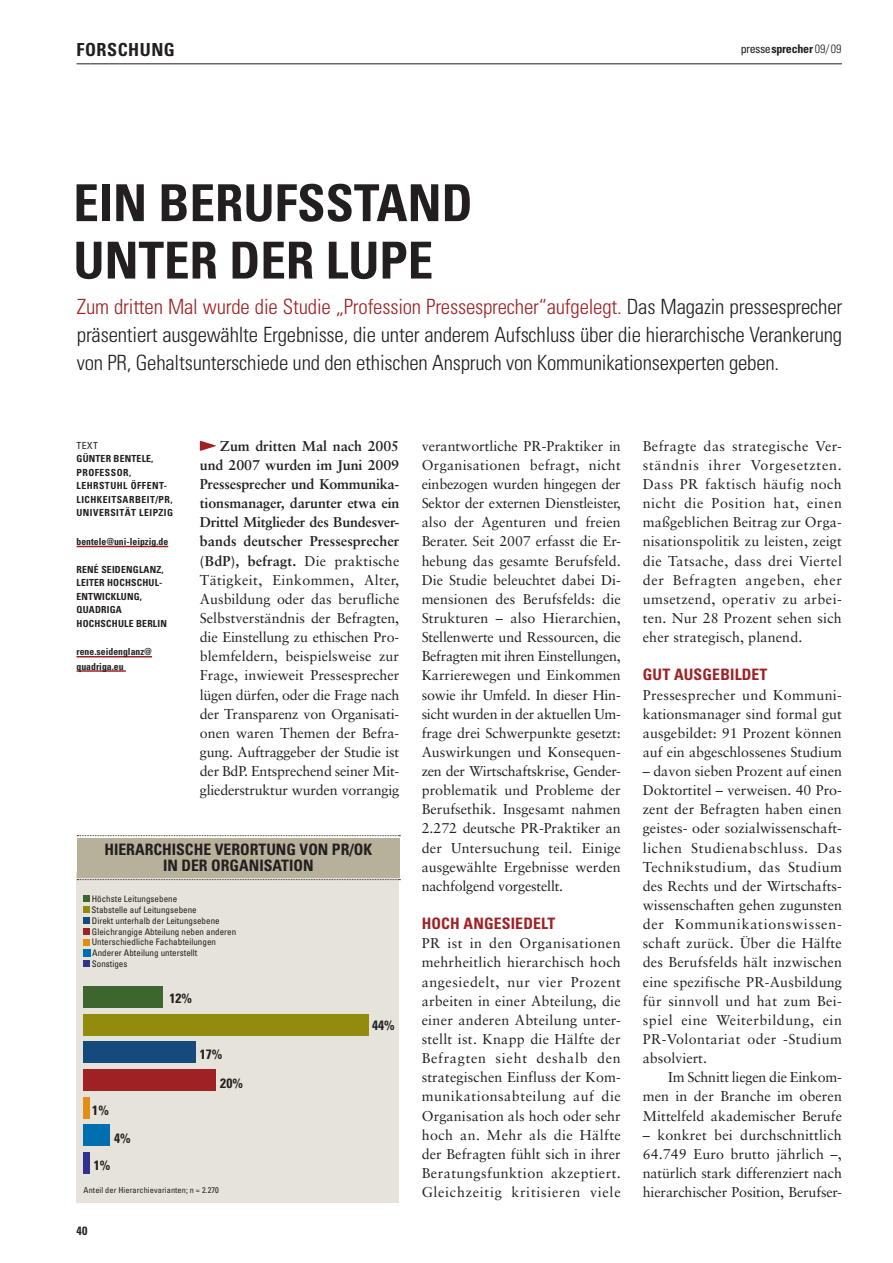
<style>
.page{position:relative;width:893px;height:1263px;background:#fff}
.page>*{position:absolute;margin:0;border:0;box-sizing:border-box;transform-origin:0 0}
.t1{font:700 condensed 51px/57.4px "Univers";color:#231f20}
.t2{font:300 condensed 21px/27.8px "Univers";letter-spacing:-.01em;color:#231f20;text-align:justify}
.t3{font:700 condensed 18px "Univers";letter-spacing:.03em;color:#231f20}
.t4{font:700 condensed 15.75px/16.5px "Univers";color:#231f20;text-align:center}
.t5{font:700 condensed 15.75px "Univers";letter-spacing:.01em;color:#9f2124}
.t6{font:14.25px/19.2px "Sabon";letter-spacing:.005em;color:#231f20;text-align:justify}
.t7{font:700 condensed 13.5px/28.7px "Univers";letter-spacing:.005em;color:#231f20}
.t8{font:700 condensed 12px "Univers";letter-spacing:-.02em;color:#231f20}
.t9{font:700 condensed 9.75px/13.5px "Univers";letter-spacing:.05em;color:#231f20}
.t10{font:700 condensed 9.75px/13.5px "Univers";letter-spacing:.02em;color:#231f20}
.t11{font:700 condensed 9.75px/14.2px "Univers";color:#231f20}
.t12{font:condensed 9.75px "Univers";color:#231f20}
.t13{font:condensed 9px/10.8px "Univers";letter-spacing:.005em;color:#231f20}
.t14{font:condensed 8.25px "Univers";letter-spacing:.01em;color:#231f20}
.s1{font-weight:400}
.s2{font-weight:300}
.s3{color:#9f2124}
.s4{font-weight:700}
</style>
<div class="page">
<hr style="left:77px;top:63px;width:765px;height:1px;background:#231f20">
<hr style="left:77px;top:546px;width:91px;height:1px;background:#9f2124">
<hr style="left:77px;top:656px;width:75px;height:1px;background:#9f2124">
<hr style="left:77px;top:670px;width:49px;height:2px;background:#9f2124">
<svg style="left:200px;top:441px;width:16px;height:10px"></svg>
<div style="left:77px;top:872px;width:322px;height:330px;background:#e6e3da"></div>
<div style="left:77px;top:838px;width:323px;height:39px;background:#b7b19b"></div>
<svg style="left:77px;top:835px;width:323px;height:1px"></svg>
<svg style="left:77px;top:879px;width:323px;height:1px"></svg>
<div style="left:83px;top:895px;width:7px;height:7px;background:#3d662e"></div>
<div style="left:83px;top:906px;width:7px;height:7px;background:#928b0e"></div>
<div style="left:83px;top:917px;width:7px;height:7px;background:#144a7c"></div>
<div style="left:83px;top:928px;width:7px;height:6px;background:#9f2124"></div>
<div style="left:83px;top:939px;width:7px;height:6px;background:#e18e17"></div>
<div style="left:83px;top:949px;width:7px;height:7px;background:#006faf"></div>
<div style="left:83px;top:960px;width:7px;height:7px;background:#30328e"></div>
<div style="left:83px;top:1152px;width:7px;height:22px;background:#30328e"></div>
<div style="left:83px;top:1124px;width:26px;height:22px;background:#006faf"></div>
<div style="left:83px;top:1097px;width:7px;height:22px;background:#e18e17"></div>
<div style="left:83px;top:1069px;width:132px;height:22px;background:#9f2124"></div>
<div style="left:83px;top:1041px;width:112px;height:22px;background:#144a7c"></div>
<div style="left:83px;top:1014px;width:285px;height:22px;background:#928b0e"></div>
<div style="left:83px;top:986px;width:79px;height:22px;background:#3d662e"></div>
<p class="t3" style="left:77px;top:39px;width:100px">FORSCHUNG</p>
<p class="t8" style="left:741px;top:41px;width:102px"><span class="s1">presse</span>sprecher <span class="s2">09/09</span></p>
<h1 class="t1" style="left:73px;top:174px;width:401px">EIN BERUFSSTAND<br>UNTER DER LUPE</h1>
<p class="t2" style="left:77px;top:292px;width:767px"><span class="s3">Zum dritten Mal wurde die Studie „Profession Pressesprecher“aufgelegt.</span> Das Magazin pressesprecher präsentiert ausgewählte Ergebnisse, die unter anderem Aufschluss über die hierarchische Verankerung von PR, Gehaltsunterschiede und den ethischen Anspruch von Kommunikationsexperten geben.</p>
<p class="t12" style="left:77px;top:439px;width:23px">TEXT</p>
<p class="t9" style="left:77px;top:452px;width:98px">GÜNTER BENTELE,<br>PROFESSOR,<br>LEHRSTUHL ÖFFENT-<br>LICHKEITSARBEIT/PR,<br>UNIVERSITÄT LEIPZIG</p>
<p class="t11" style="left:77px;top:534px;width:93px">bentele@uni-leipzig.de</p>
<p class="t10" style="left:77px;top:562px;width:92px">RENÉ SEIDENGLANZ,<br>LEITER HOCHSCHUL-<br>ENTWICKLUNG,<br>QUADRIGA<br>HOCHSCHULE BERLIN</p>
<p class="t11" style="left:77px;top:645px;width:77px">rene.seidenglanz@ quadriga.eu</p>
<p class="t6" style="left:200px;top:436px;width:201px;text-indent:20px"><span class="s4">Zum dritten Mal nach 2005 und 2007 wurden im Juni 2009<br>Pressesprecher und Kommunika&shy;tionsmanager, darunter etwa ein Drittel Mitglieder des Bundesver&shy;bands deutscher Pressesprecher (BdP), befragt.</span> Die praktische Tätigkeit, Einkommen, Alter, Ausbildung oder das berufliche Selbstverständnis der Befragten, die Einstellung zu ethischen Pro&shy;blemfeldern, beispielsweise zur Frage, inwieweit Pressesprecher lügen dürfen, oder die Frage nach der Transparenz von Organisati&shy;onen waren Themen der Befra&shy;gung. Auftraggeber der Studie ist der BdP. Entsprechend seiner Mit&shy;gliederstruktur wurden vorrangig</p>
<p class="t4" style="left:104px;top:841px;width:269px">HIERARCHISCHE VERORTUNG VON PR/OK<br>IN DER ORGANISATION</p>
<p class="t13" style="left:92px;top:893px;width:146px">Höchste Leitungsebene<br>Stabstelle auf Leitungsebene<br>Direkt unterhalb der Leitungsebene<br>Gleichrangige Abteilung neben anderen<br>Unterschiedliche Fachabteilungen<br>Anderer Abteilung unterstellt<br>Sonstiges</p>
<p class="t7" style="left:169px;top:984px;width:24px">12%</p>
<p class="t7" style="left:92px;top:1095px;width:18px">1%</p>
<p class="t7" style="left:114px;top:1123px;width:18px">4%</p>
<p class="t7" style="left:94px;top:1150px;width:18px">1%</p>
<p class="t7" style="left:220px;top:1040px;width:24px;text-indent:-20px">17%<br>20%</p>
<p class="t14" style="left:84px;top:1185px;width:137px">Anteil der Hierarchievarianten; n = 2.270</p>
<p class="t8" style="left:77px;top:1223px;width:13px">40</p>
<p class="t7" style="left:372px;top:1011px;width:24px">44%</p>
<p class="t6" style="left:422px;top:436px;width:201px">verantwortliche PR-Praktiker in Organisationen befragt, nicht einbezogen wurden hingegen der Sektor der externen Dienstleister, also der Agenturen und freien Berater. Seit 2007 erfasst die Er&shy;hebung das gesamte Berufsfeld.<br>Die Studie beleuchtet dabei Di&shy;mensionen des Berufsfelds: die Strukturen – also Hierarchien, Stellenwerte und Ressourcen, die Befragten mit ihren Einstellungen, Karrierewegen und Einkommen sowie ihr Umfeld. In dieser Hin&shy;sicht wurden in der aktuellen Um&shy;frage drei Schwerpunkte gesetzt:<br>Auswirkungen und Konsequen&shy;zen der Wirtschaftskrise, Gender&shy;problematik und Probleme der Berufsethik. Insgesamt nahmen 2.272 deutsche PR-Praktiker an der Untersuchung teil. Einige ausgewählte Ergebnisse werden nachfolgend vorgestellt.</p>
<p class="t5" style="left:422px;top:914px;width:135px">HOCH ANGESIEDELT</p>
<p class="t6" style="left:422px;top:933px;width:201px">PR ist in den Organisationen mehrheitlich hierarchisch hoch angesiedelt, nur vier Prozent arbeiten in einer Abteilung, die einer anderen Abteilung unter&shy;stellt ist. Knapp die Hälfte der Befragten sieht deshalb den strategischen Einfluss der Kom&shy;munikationsabteilung auf die Organisation als hoch oder sehr hoch an. Mehr als die Hälfte der Befragten fühlt sich in ihrer Beratungsfunktion akzeptiert.<br>Gleichzeitig kritisieren viele</p>
<p class="t6" style="left:643px;top:436px;width:201px">Befragte das strategische Ver&shy;ständnis ihrer Vorgesetzten.<br>Dass PR faktisch häufig noch nicht die Position hat, einen maßgeblichen Beitrag zur Orga&shy;nisationspolitik zu leisten, zeigt die Tatsache, dass drei Viertel der Befragten angeben, eher umsetzend, operativ zu arbei&shy;ten. Nur 28 Prozent sehen sich eher strategisch, planend.</p>
<p class="t5" style="left:643px;top:665px;width:126px">GUT AUSGEBILDET</p>
<p class="t6" style="left:643px;top:685px;width:201px">Pressesprecher und Kommuni&shy;kationsmanager sind formal gut ausgebildet: 91 Prozent können auf ein abgeschlossenes Studium</p>
<p class="t6" style="left:643px;top:761px;width:201px">– davon sieben Prozent auf einen Doktortitel – verweisen. 40 Pro&shy;zent der Befragten haben einen geistes- oder sozialwissenschaft&shy;lichen Studienabschluss. Das Technikstudium, das Studium des Rechts und der Wirtschafts&shy;wissenschaften gehen zugunsten der Kommunikationswissen&shy;schaft zurück. Über die Hälfte des Berufsfelds hält inzwischen eine spezifische PR-Ausbildung für sinnvoll und hat zum Bei&shy;spiel eine Weiterbildung, ein PR-Volontariat oder -Studium absolviert.</p>
<p class="t6" style="left:643px;top:1067px;width:201px;text-indent:26px">Im Schnitt liegen die Einkom&shy;men in der Branche im oberen Mittelfeld akademischer Berufe</p>
<p class="t6" style="left:643px;top:1125px;width:201px">– konkret bei durchschnittlich 64.749 Euro brutto jährlich –, natürlich stark differenziert nach hierarchischer Position, Berufser-</p>
</div>
